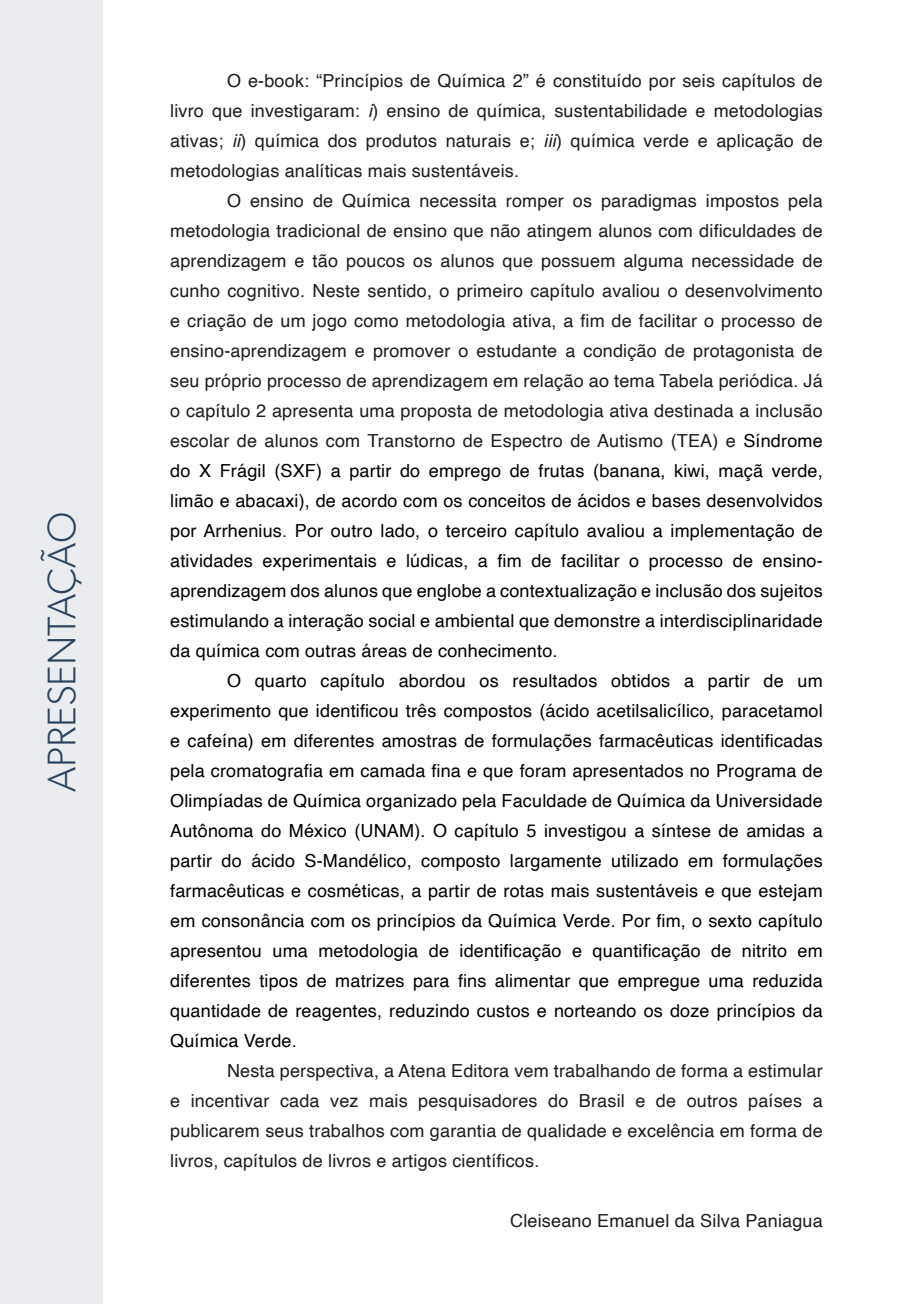
<style>
.page{position:relative;width:908px;height:1304px;background:#fff}
.page>*{position:absolute;margin:0;border:0;box-sizing:border-box;transform-origin:0 0}
.t1{font:300 40px "Gibson";color:#2a435e}
.t2{font:18px/30px "Helvetica";letter-spacing:.01em;color:#1d1d1b;text-align:justify}
.t3{font:18px/30px "Helvetica";letter-spacing:.01em;color:#000;text-align:justify}
.s1{font-style:italic}
.s2{color:#000}
</style>
<div class="page">
<div style="left:0;top:0;width:103px;height:1304px;background:#eaecef"></div>
<h1 class="t1" style="left:37px;top:792px;width:282px;rotate:-90deg">APRESENTAÇÃO</h1>
<p class="t2" style="left:170px;top:66px;width:653px;text-indent:57px">O e-book: “Princípios de Química 2” é constituído por seis capítulos de livro que investigaram: <span class="s1">i</span>) ensino de química, sustentabilidade e metodologias ativas; <span class="s1">ii</span>) química dos produtos naturais e; <span class="s1">iii</span>) química verde e aplicação de metodologias analíticas mais sustentáveis.</p>
<p class="t2" style="left:170px;top:186px;width:653px;text-indent:57px">O ensino de Química necessita romper os paradigmas impostos pela metodologia tradicional de ensino que não atingem alunos com dificuldades de aprendizagem e tão poucos os alunos que possuem alguma necessidade de cunho cognitivo. Neste sentido, o primeiro capítulo avaliou o desenvolvimento e criação de um jogo como metodologia ativa, a fim de facilitar o processo de ensino-aprendizagem e promover o estudante a condição de protagonista de seu próprio processo de aprendizagem em relação ao tema Tabela periódica. Já o capítulo 2 apresenta uma proposta de metodologia ativa destinada a inclusão escolar de alunos com Transtorno de Espectro de Autismo (TEA) e <span class="s2">Síndrome do X Frágil (SXF) a partir do emprego de frutas (banana, kiwi, maçã verde, limão e abacaxi), de acordo com os conceitos de ácidos e bases desenvolvidos por Arrhenius</span>. <span class="s2">Por outro lado, o terceiro capítulo avaliou a implementação de atividades experimentais e lúdicas, a fim de facilitar o processo de ensino&shy;aprendizagem dos alunos que englobe a contextualização e inclusão dos sujeitos estimulando a interação social e ambiental que demonstre a interdisciplinaridade da química com outras áreas de conhecimento.</span></p>
<p class="t3" style="left:170px;top:667px;width:653px;text-indent:57px">O quarto capítulo abordou os resultados obtidos a partir de um experimento que identificou três compostos (ácido acetilsalicílico, paracetamol e cafeína) em diferentes amostras de formulações farmacêuticas identificadas pela cromatografia em camada fina e que foram apresentados no Programa de Olimpíadas de Química organizado pela Faculdade de Química da Universidade Autônoma do México (UNAM). O capítulo 5 investigou a síntese de amidas a partir do ácido S-Mandélico, composto largamente utilizado em formulações farmacêuticas e cosméticas, a partir de rotas mais sustentáveis e que estejam em consonância com os princípios da Química Verde. Por fim, o sexto capítulo apresentou uma metodologia de identificação e quantificação de nitrito em diferentes tipos de matrizes para fins alimentar que empregue uma reduzida quantidade de reagentes, reduzindo custos e norteando os doze princípios da Química Verde.</p>
<p class="t2" style="left:170px;top:1057px;width:653px;text-indent:57px">Nesta perspectiva, a Atena Editora vem trabalhando de forma a estimular e incentivar cada vez mais pesquisadores do Brasil e de outros países a publicarem seus trabalhos com garantia de qualidade e excelência em forma de livros, capítulos de livros e artigos científicos.</p>
<p class="t2" style="left:510px;top:1207px;width:314px">Cleiseano Emanuel da Silva Paniagua</p>
</div>
